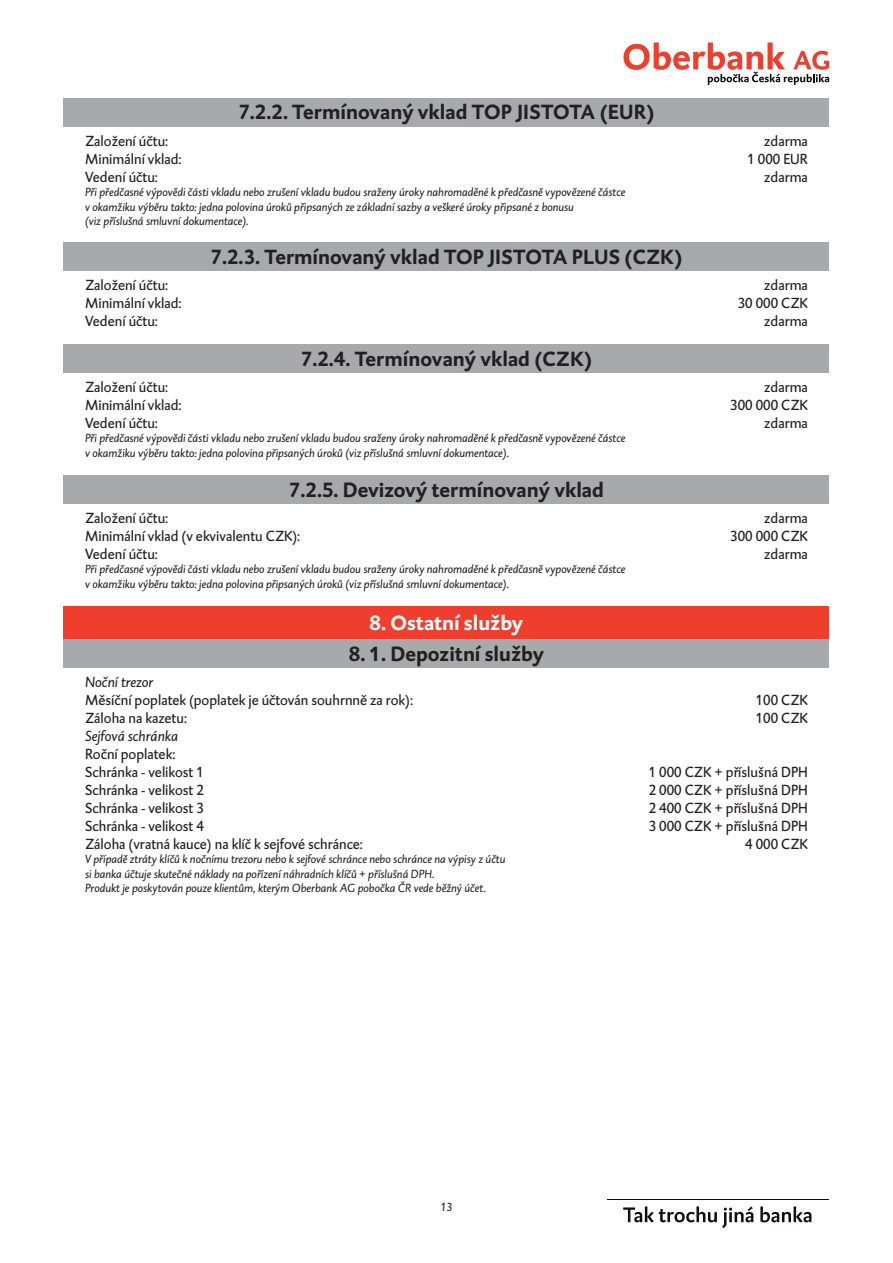
<style>
.page{position:relative;width:893px;height:1263px;background:#fff}
.page>*{position:absolute;margin:0;border:0;box-sizing:border-box;transform-origin:0 0}
.t1{font:700 21px "DTL Caspari T";color:#231f20}
.t2{font:700 21px "DTL Caspari T";color:#fff}
.t3{font:15px/18px "DTL Caspari T";color:#231f20}
.t4{font:italic 15px "DTL Caspari T";color:#231f20}
.t5{font:italic 12px/14.4px "DTL Caspari T";color:#231f20}
</style>
<div class="page">
<hr style="left:607px;top:1199px;width:222px;height:1px;background:#0f0b11">
<svg style="left:623px;top:1206px;width:188px;height:22px"></svg>
<div style="left:64px;top:98px;width:765px;height:28px;background:#a8a9ad"></div>
<div style="left:64px;top:344px;width:765px;height:29px;background:#a8a9ad"></div>
<div style="left:64px;top:475px;width:765px;height:29px;background:#a8a9ad"></div>
<div style="left:64px;top:639px;width:765px;height:29px;background:#a8a9ad"></div>
<div style="left:64px;top:606px;width:765px;height:33px;background:#ef3e2e"></div>
<div style="left:64px;top:242px;width:765px;height:29px;background:#a8a9ad"></div>
<svg style="left:623px;top:43px;width:206px;height:42px"></svg>
<h1 class="t1" style="left:238px;top:98px;width:418px">7.2.2. Termínovaný vklad TOP JISTOTA (EUR)</h1>
<p class="t3" style="left:85px;top:132px;width:98px">Založení účtu:<br>Minimální vklad:<br>Vedení účtu:</p>
<p class="t5" style="left:85px;top:185px;width:542px">Při předčasné výpovědi části vkladu nebo zrušení vkladu budou sraženy úroky nahromaděné k předčasně vypovězené částce v okamžiku výběru takto: jedna polovina úroků připsaných ze základní sazby a veškeré úroky připsané z bonusu<br>(viz příslušná smluvní dokumentace).</p>
<h1 class="t1" style="left:211px;top:243px;width:473px">7.2.3. Termínovaný vklad TOP JISTOTA PLUS (CZK)</h1>
<p class="t3" style="left:747px;top:132px;width:62px;text-align:right">zdarma<br>1 000 EUR zdarma</p>
<p class="t3" style="left:85px;top:276px;width:98px">Založení účtu:<br>Minimální vklad:<br>Vedení účtu:</p>
<p class="t3" style="left:738px;top:276px;width:72px;text-align:right">zdarma<br>30 000 CZK zdarma</p>
<h1 class="t1" style="left:301px;top:345px;width:293px">7.2.4. Termínovaný vklad (CZK)</h1>
<p class="t3" style="left:85px;top:378px;width:98px">Založení účtu:<br>Minimální vklad:<br>Vedení účtu:</p>
<p class="t5" style="left:85px;top:431px;width:542px">Při předčasné výpovědi části vkladu nebo zrušení vkladu budou sraženy úroky nahromaděné k předčasně vypovězené částce v okamžiku výběru takto: jedna polovina připsaných úroků (viz příslušná smluvní dokumentace).</p>
<h1 class="t1" style="left:289px;top:476px;width:317px">7.2.5. Devizový termínovaný vklad</h1>
<p class="t3" style="left:85px;top:509px;width:217px">Založení účtu:<br>Minimální vklad (v ekvivalentu CZK):<br>Vedení účtu:</p>
<p class="t5" style="left:85px;top:562px;width:542px">Při předčasné výpovědi části vkladu nebo zrušení vkladu budou sraženy úroky nahromaděné k předčasně vypovězené částce v okamžiku výběru takto: jedna polovina připsaných úroků (viz příslušná smluvní dokumentace).</p>
<h1 class="t2" style="left:370px;top:609px;width:155px">8. Ostatní služby</h1>
<h1 class="t1" style="left:349px;top:639px;width:197px">8. 1. Depozitní služby</h1>
<p class="t4" style="left:85px;top:673px;width:70px">Noční trezor</p>
<p class="t3" style="left:85px;top:691px;width:329px">Měsíční poplatek (poplatek je účtován souhrnně za rok):<br>Záloha na kazetu:</p>
<p class="t4" style="left:85px;top:727px;width:95px">Sejfová schránka</p>
<p class="t3" style="left:85px;top:745px;width:279px">Roční poplatek:<br>Schránka - velikost 1<br>Schránka - velikost 2<br>Schránka - velikost 3<br>Schránka - velikost 4<br>Záloha (vratná kauce) na klíč k sejfové schránce:</p>
<p class="t5" style="left:85px;top:852px;width:422px">V případě ztráty klíčů k nočnímu trezoru nebo k sejfové schránce nebo schránce na výpisy z účtu si banka účtuje skutečné náklady na pořízení náhradních klíčů + příslušná DPH.<br>Produkt je poskytován pouze klientům, kterým Oberbank AG pobočka ČR vede běžný účet.</p>
<p class="t3" style="left:730px;top:378px;width:79px;text-align:right">zdarma<br>300 000 CZK zdarma</p>
<p class="t3" style="left:730px;top:509px;width:79px;text-align:right">zdarma<br>300 000 CZK zdarma</p>
<p class="t3" style="left:756px;top:691px;width:54px">100 CZK<br>100 CZK</p>
<p class="t3" style="left:649px;top:763px;width:161px;text-align:right">1 000 CZK + příslušná DPH<br>2 000 CZK + příslušná DPH<br>2 400 CZK + příslušná DPH<br>3 000 CZK + příslušná DPH<br>4 000 CZK</p>
<p class="t5" style="left:440px;top:1200px;width:13px">13</p>
</div>
